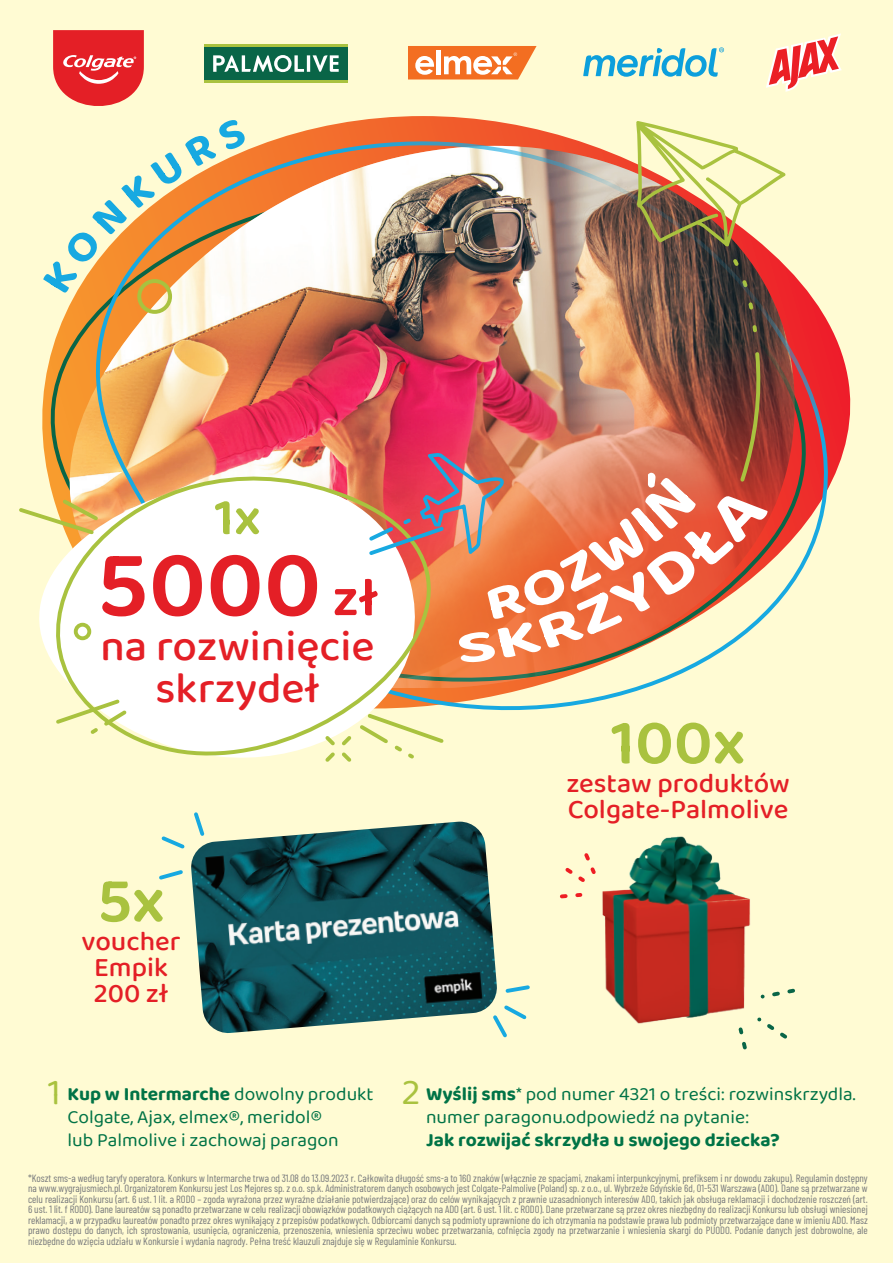
<style>
.page{position:relative;width:893px;height:1263px;background:#fffbd3}
.page>*{position:absolute;margin:0;border:0;box-sizing:border-box;transform-origin:0 0}
.t1{font:600 96.9px "Baloo 2";color:#e41f26}
.t2{font:600 65.25px "Baloo 2";color:#a9c23f}
.t3{font:600 52.95px "Baloo 2";color:#a9c23f}
.t4{font:500 43.8px/42.2px "Baloo 2";color:#e41f26;text-align:center}
.t5{font:37.5px "Baloo 2";color:#a9c23f}
.t6{font:500 27.75px/26px "Baloo 2";color:#e41f26}
.t7{font:19.2px/23.1px "Baloo 2";color:#007346}
.t8{font:700 19.2px "Baloo 2";color:#007346}
.t9{font:10.5px/10.5px "Barlow Condensed";color:#76787b;text-align:justify}
.s1{font-size:55.05px}
.s2{font-weight:700}
</style>
<div class="page">
<div style="left:204px;top:46px;width:144px;height:35px;background:#096547"></div>
<hr style="left:204px;top:44px;width:144px;height:2px;background:#a9c23f">
<svg style="left:772px;top:33px;width:69px;height:32px"></svg>
<svg style="left:339px;top:65px;width:512px;height:424px"></svg>
<img style="left:48px;top:293px;width:48px;height:70px">
<img style="left:96px;top:141px;width:732px;height:564px">
<div style="left:137px;top:279px;width:35px;height:35px;border:4px solid #a9c23f;border-radius:50%"></div>
<img style="left:191px;top:860px;width:306px;height:173px">
<svg style="left:42px;top:363px;width:324px;height:54px;background:#e78561"></svg>
<svg style="left:39px;top:417px;width:541px;height:443px"></svg>
<svg style="left:19px;top:496px;width:82px;height:41px"></svg>
<svg style="left:53px;top:568px;width:140px;height:169px;background:#fafbf0"></svg>
<div style="left:74px;top:623px;width:17px;height:17px;border:4px solid #a9c23f;border-radius:50%"></div>
<svg style="left:322px;top:711px;width:124px;height:54px"></svg>
<svg style="left:43px;top:30px;width:296px;height:263px"></svg>
<svg style="left:158px;top:809px;width:49px;height:43px"></svg>
<svg style="left:159px;top:870px;width:24px;height:10px"></svg>
<svg style="left:505px;top:985px;width:25px;height:8px"></svg>
<svg style="left:490px;top:1002px;width:37px;height:36px"></svg>
<svg style="left:738px;top:1017px;width:50px;height:33px"></svg>
<svg style="left:760px;top:988px;width:35px;height:11px"></svg>
<svg style="left:560px;top:893px;width:23px;height:6px"></svg>
<svg style="left:562px;top:850px;width:32px;height:32px"></svg>
<img style="left:594px;top:836px;width:166px;height:192px">
<svg style="left:636px;top:121px;width:150px;height:214px"></svg>
<img style="left:366px;top:350px;width:401px;height:312px">
<svg style="left:583px;top:47px;width:141px;height:30px"></svg>
<svg style="left:408px;top:46px;width:129px;height:33px;background:#f69b64"></svg>
<h3 class="t3" style="left:214px;top:480px;width:48px">1x</h3>
<h1 class="t1" style="left:97px;top:516px;width:283px">5000 <span class="s1">zł</span></h1>
<h3 class="t4" style="left:101px;top:626px;width:275px">na rozwinięcie skrzydeł</h3>
<h2 class="t2" style="left:97px;top:855px;width:69px">5x</h2>
<h3 class="t6" style="left:81px;top:930px;width:101px;text-align:center">voucher<br>Empik<br>200 zł</h3>
<h2 class="t2" style="left:611px;top:697px;width:136px">100x</h2>
<h3 class="t6" style="left:566px;top:771px;width:225px">zestaw produktów<br>Colgate-Palmolive</h3>
<h3 class="t5" style="left:48px;top:1066px;width:15px">1</h3>
<h3 class="t5" style="left:402px;top:1066px;width:21px">2</h3>
<h3 class="t7" style="left:68px;top:1083px;width:308px"><span class="s2">Kup w Intermarche</span> dowolny produkt<br>Colgate, Ajax, elmex®, meridol®<br>lub Palmolive i zachowaj paragon</h3>
<h3 class="t7" style="left:426px;top:1083px;width:431px"><span class="s2">Wyślij sms</span>* pod numer 4321 o treści: rozwinskrzydla. numer paragonu.odpowiedź na pytanie:</h3>
<h3 class="t8" style="left:426px;top:1126px;width:355px">Jak rozwijać skrzydła u swojego dziecka?</h3>
<p class="t9" style="left:28px;top:1172px;width:841px">*Koszt sms-a według taryfy operatora. Konkurs w Intermarche trwa od 31.08 do 13.09.2023 r. Całkowita długość sms-a to 160 znaków (włącznie ze spacjami, znakami interpunkcyjnymi, prefiksem i nr dowodu zakupu). Regulamin dostępny na www.wygrajusmiech.pl. Organizatorem Konkursu jest Los Mejores sp. z o.o. sp.k. Administratorem danych osobowych jest Colgate-Palmolive (Poland) sp. z o.o., ul. Wybrzeże Gdyńskie 6d, 01-531 Warszawa (ADO). Dane są przetwarzane w celu realizacji Konkursu (art. 6 ust. 1 lit. a RODO – zgoda wyrażona przez wyraźne działanie potwierdzające) oraz do celów wynikających z prawnie uzasadnionych interesów ADO, takich jak obsługa reklamacji i dochodzenie roszczeń (art.<br>6 ust. 1 lit. f RODO). Dane laureatów są ponadto przetwarzane w celu realizacji obowiązków podatkowych ciążących na ADO (art. 6 ust. 1 lit. c RODO). Dane przetwarzane są przez okres niezbędny do realizacji Konkursu lub obsługi wniesionej reklamacji, a w przypadku laureatów ponadto przez okres wynikający z przepisów podatkowych. Odbiorcami danych są podmioty uprawnione do ich otrzymania na podstawie prawa lub podmioty przetwarzające dane w imieniu ADO. Masz prawo dostępu do danych, ich sprostowania, usunięcia, ograniczenia, przenoszenia, wniesienia sprzeciwu wobec przetwarzania, cofnięcia zgody na przetwarzanie i wniesienia skargi do PUODO. Podanie danych jest dobrowolne, ale niezbędne do wzięcia udziału w Konkursie i wydania nagrody. Pełna treść klauzuli znajduje się w Regulaminie Konkursu.</p>
</div>
